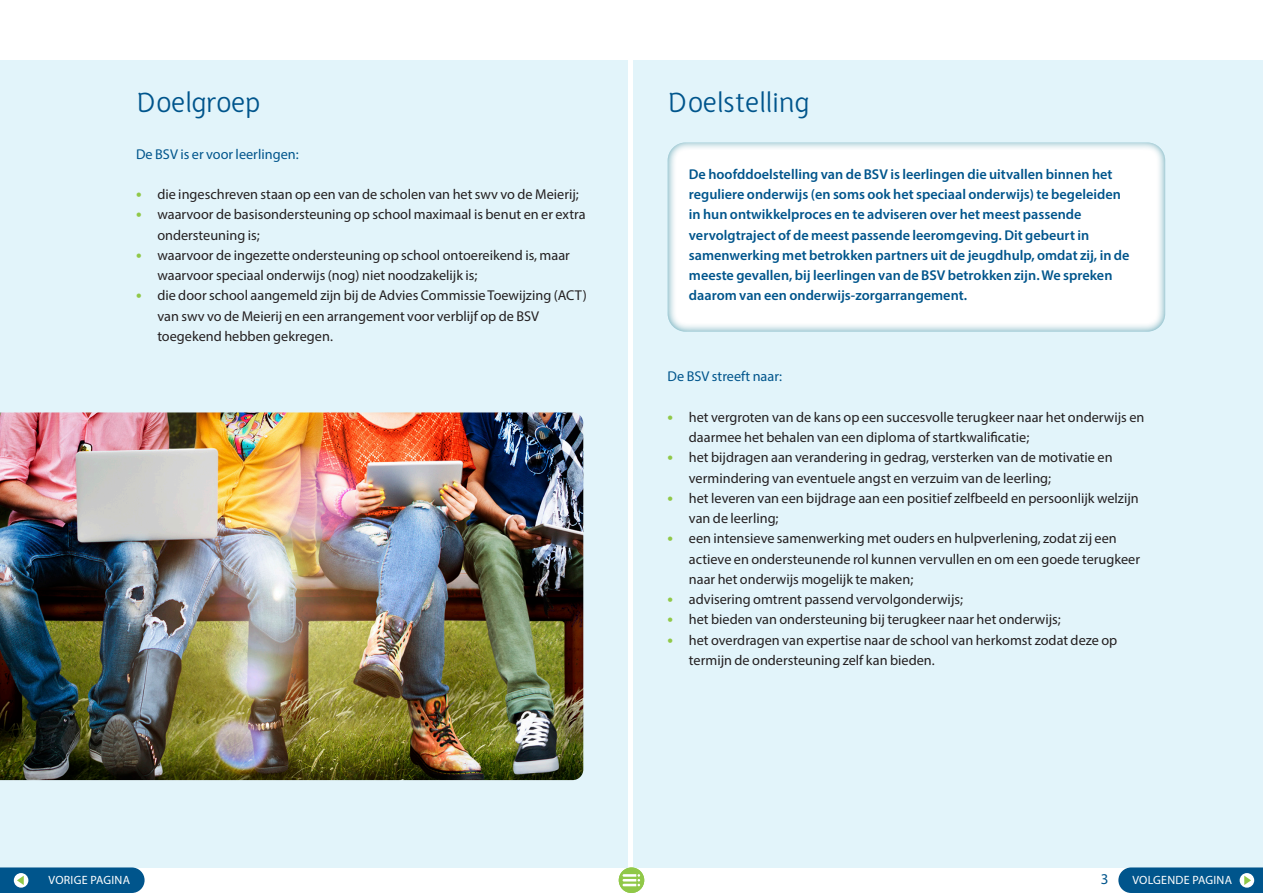
<style>
.page{position:relative;width:1263px;height:893px;background:#fff}
.page>*{position:absolute;margin:0;border:0;box-sizing:border-box;transform-origin:0 0}
.t1{font:30px "Halvorsen";letter-spacing:-.025em;color:#00558c}
.t2{font:15px "Myriad Pro";color:#00558c}
.plat{font:14.25px/20.2px "Myriad Pro";color:#231f20}
.plat-2{font:600 14.25px/20.2px "Myriad Pro";color:#00558c}
.t3{font:14.25px "Myriad Pro";color:#00558c}
.t4{font:12px "Myriad Pro";letter-spacing:.02em;color:#fff}
.s1{font-weight:700;font-size:16.5px;color:#90c848}
</style>
<div class="page">
<div style="left:634px;top:60px;width:629px;height:807px;background:#e2f4fa"></div>
<div style="left:667px;top:140px;width:499px;height:192px;background:#006f89;opacity:.75"></div>
<div style="left:0;top:60px;width:627px;height:807px;background:#e2f4fa"></div>
<div style="left:619px;top:867px;width:25px;height:26px;background:#90c848;border-radius:50%"></div>
<svg style="left:623px;top:874px;width:17px;height:12px"></svg>
<svg style="left:1118px;top:867px;width:145px;height:26px;background:#136293"></svg>
<svg style="left:0;top:867px;width:145px;height:26px;background:#136293"></svg>
<img style="left:0;top:412px;width:583px;height:368px">
<p class="t1" style="left:136px;top:87px;width:127px">Doelgroep</p>
<p class="t3" style="left:136px;top:145px;width:164px">De BSV is er voor leerlingen:</p>
<p class="plat" style="left:136px;top:184px;width:444px"><span class="s1">•</span> die ingeschreven staan op een van de scholen van het swv vo de Meierij;</p>
<p class="plat" style="left:157px;top:204px;width:430px;text-indent:-21px"><span class="s1">•</span> waarvoor de basisondersteuning op school maximaal is benut en er extra ondersteuning is;</p>
<p class="plat" style="left:157px;top:245px;width:414px;text-indent:-21px"><span class="s1">•</span> waarvoor de ingezette ondersteuning op school ontoereikend is, maar waarvoor speciaal onderwijs (nog) niet noodzakelijk is;</p>
<p class="plat" style="left:157px;top:285px;width:431px;text-indent:-21px"><span class="s1">•</span> die door school aangemeld zijn bij de Advies Commissie Toewijzing (ACT) van swv vo de Meierij en een arrangement voor verblijf op de BSV toegekend hebben gekregen.</p>
<p class="t1" style="left:668px;top:87px;width:145px">Doelstelling</p>
<p class="plat-2" style="left:689px;top:164px;width:442px">De hoofddoelstelling van de BSV is leerlingen die uitvallen binnen het reguliere onderwijs (en soms ook het speciaal onderwijs) te begeleiden in hun ontwikkelproces en te adviseren over het meest passende vervolgtraject of de meest passende leeromgeving. Dit gebeurt in samenwerking met betrokken partners uit de jeugdhulp, omdat zij, in de meeste gevallen, bij leerlingen van de BSV betrokken zijn. We spreken daarom van een onderwijs-zorgarrangement.</p>
<p class="t3" style="left:668px;top:368px;width:116px">De BSV streeft naar:</p>
<p class="plat" style="left:689px;top:407px;width:457px;text-indent:-21px"><span class="s1">•</span> het vergroten van de kans op een succesvolle terugkeer naar het onderwijs en daarmee het behalen van een diploma of startkwalificatie;</p>
<p class="plat" style="left:689px;top:447px;width:425px;text-indent:-21px"><span class="s1">•</span> het bijdragen aan verandering in gedrag, versterken van de motivatie en vermindering van eventuele angst en verzuim van de leerling;</p>
<p class="plat" style="left:689px;top:488px;width:451px;text-indent:-21px"><span class="s1">•</span> het leveren van een bijdrage aan een positief zelfbeeld en persoonlijk welzijn van de leerling;</p>
<p class="plat" style="left:689px;top:528px;width:453px;text-indent:-21px"><span class="s1">•</span> een intensieve samenwerking met ouders en hulpverlening, zodat zij een actieve en ondersteunende rol kunnen vervullen en om een goede terugkeer naar het onderwijs mogelijk te maken;</p>
<p class="plat" style="left:668px;top:589px;width:297px"><span class="s1">•</span> advisering omtrent passend vervolgonderwijs;</p>
<p class="plat" style="left:668px;top:609px;width:395px"><span class="s1">•</span> het bieden van ondersteuning bij terugkeer naar het onderwijs;</p>
<p class="plat" style="left:689px;top:630px;width:430px;text-indent:-21px"><span class="s1">•</span> het overdragen van expertise naar de school van herkomst zodat deze op termijn de ondersteuning zelf kan bieden.</p>
<p class="t2" style="left:1101px;top:870px;width:9px">3</p>
<p class="t4" style="left:49px;top:872px;width:83px">VORIGE PAGINA</p>
<p class="t4" style="left:1132px;top:872px;width:101px">VOLGENDE PAGINA</p>
</div>
